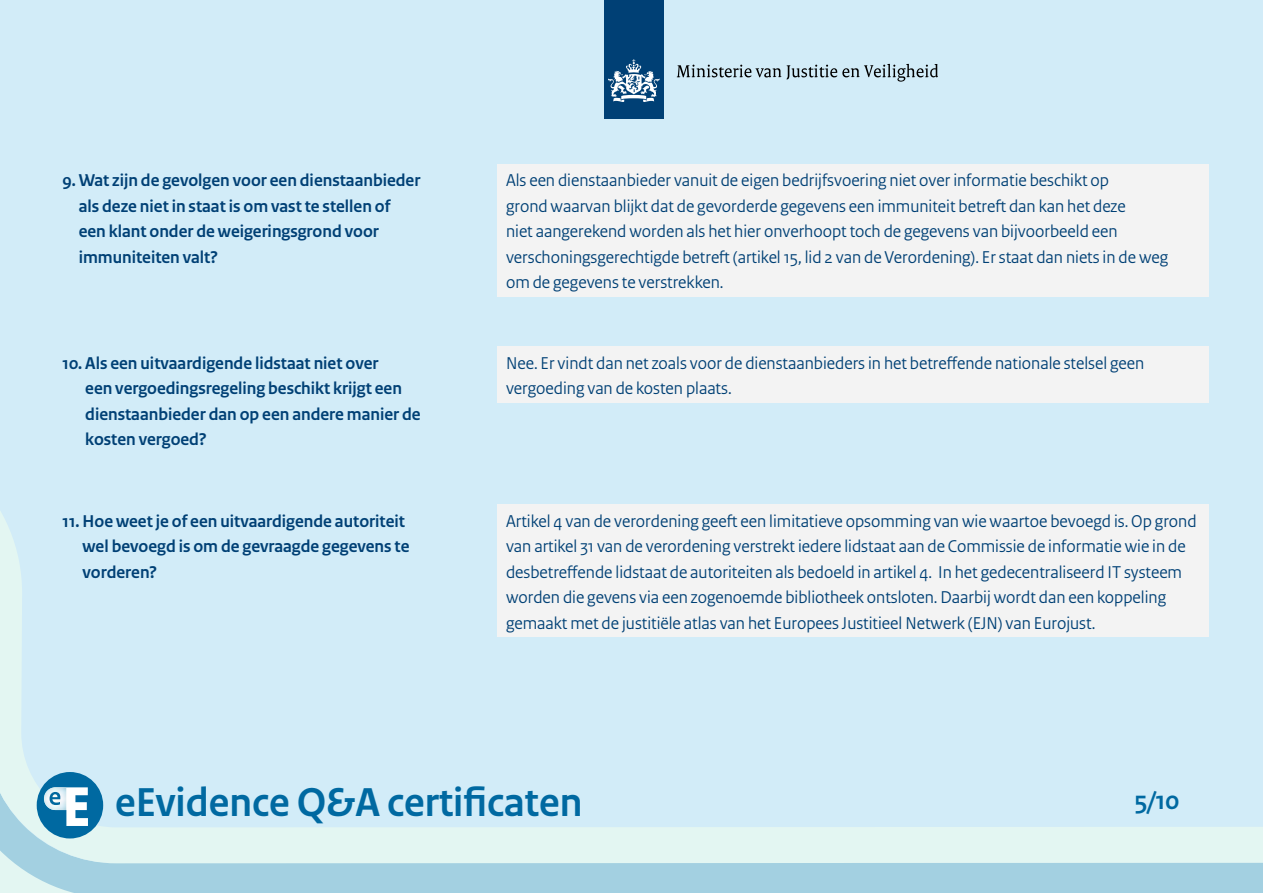
<style>
.page{position:relative;width:1263px;height:893px;background:#d2ecf8}
.page>*{position:absolute;margin:0;border:0;box-sizing:border-box;transform-origin:0 0}
.t1{font:700 42.45px "Rijksoverheid Sans Heading";color:#0069a1}
.t2{font:700 26.85px "Rijksoverheid Sans Heading";color:#0069a1}
.t3{font:18px/25.5px "Rijksoverheid Sans Heading";color:#004075}
.t4{font:700 18px/25.5px "Rijksoverheid Sans Heading";color:#004075}
</style>
<div class="page">
<div style="left:604px;top:0;width:59px;height:119px;background:#004075"></div>
<svg style="left:608px;top:59px;width:51px;height:43px"></svg>
<svg style="left:677px;top:64px;width:261px;height:18px"></svg>
<div style="left:0;top:863px;width:1263px;height:30px;background:#a3d0e1"></div>
<svg style="left:0;top:511px;width:1263px;height:352px"></svg>
<div style="left:37px;top:772px;width:66px;height:66px;background:#0069a1;border-radius:50%"></div>
<svg style="left:44px;top:787px;width:44px;height:39px"></svg>
<div style="left:497px;top:164px;width:712px;height:133px;background:#f3f3f3"></div>
<div style="left:497px;top:347px;width:712px;height:56px;background:#f3f3f3"></div>
<div style="left:497px;top:504px;width:712px;height:133px;background:#f3f3f3"></div>
<p class="t4" style="left:79px;top:168px;width:343px;text-indent:-16px">9. Wat zijn de gevolgen voor een dienstaanbieder als deze niet in staat is om vast te stellen of een klant onder de weigeringsgrond voor immuniteiten valt?</p>
<p class="t4" style="left:85px;top:351px;width:337px;text-indent:-23px">10. Als een uitvaardigende lidstaat niet over<br>een vergoedingsregeling beschikt krijgt een dienstaanbieder dan op een andere manier de kosten vergoed?</p>
<p class="t4" style="left:83px;top:508px;width:328px;text-indent:-20px">11. Hoe weet je of een uitvaardigende autoriteit wel bevoegd is om de gevraagde gegevens te vorderen?</p>
<p class="t3" style="left:506px;top:168px;width:664px">Als een dienstaanbieder vanuit de eigen bedrijfsvoering niet over informatie beschikt op<br>grond waarvan blijkt dat de gevorderde gegevens een immuniteit betreft dan kan het deze<br>niet aangerekend worden als het hier onverhoopt toch de gegevens van bijvoorbeeld een verschoningsgerechtigde betreft (artikel 15, lid 2 van de Verordening). Er staat dan niets in de weg om de gegevens te verstrekken.</p>
<p class="t3" style="left:506px;top:350px;width:640px">Nee. Er vindt dan net zoals voor de dienstaanbieders in het betreffende nationale stelsel geen vergoeding van de kosten plaats.</p>
<p class="t3" style="left:506px;top:508px;width:692px">Artikel 4 van de verordening geeft een limitatieve opsomming van wie waartoe bevoegd is. Op grond van artikel 31 van de verordening verstrekt iedere lidstaat aan de Commissie de informatie wie in de desbetreffende lidstaat de autoriteiten als bedoeld in artikel 4. In het gedecentraliseerd IT systeem worden die gevens via een zogenoemde bibliotheek ontsloten. Daarbij wordt dan een koppeling gemaakt met de justitiële atlas van het Europees Justitieel Netwerk (EJN) van Eurojust.</p>
<h1 class="t1" style="left:115px;top:778px;width:469px">eEvidence Q&amp;A certificaten</h1>
<h2 class="t2" style="left:1134px;top:785px;width:46px">5/10</h2>
</div>
